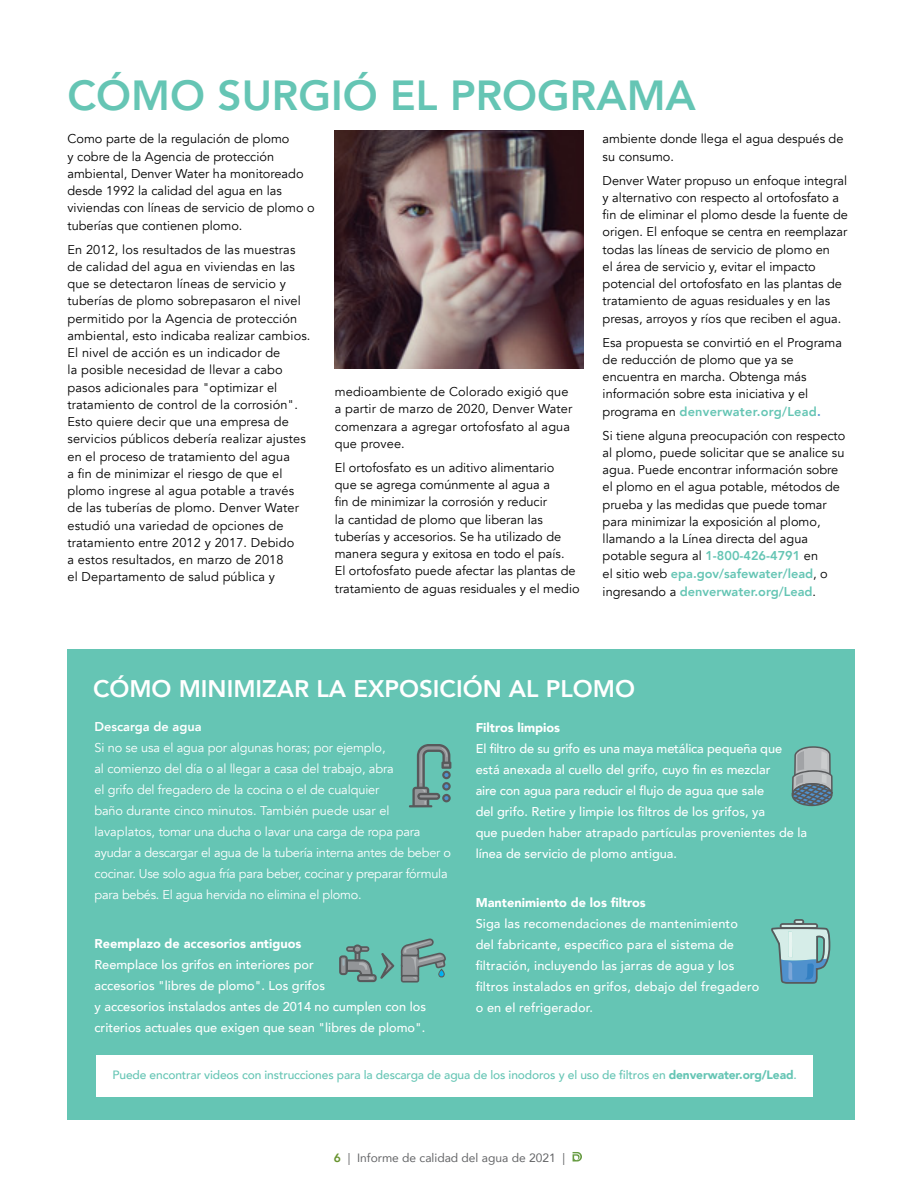
<style>
.page{position:relative;width:918px;height:1188px;background:#fff}
.page>*{position:absolute;margin:0;border:0;box-sizing:border-box;transform-origin:0 0}
.t1{font:800 42px "Avenir";color:#65c5b4}
.t2{font:800 24px "Avenir";color:#fff}
.t3{font:12.75px/17.2px "Avenir";color:#000}
.t4{font:500 12.75px/21px "Avenir";color:#fff}
.t5{font:12.75px/21px "Avenir";letter-spacing:-.02em;color:#fff}
.t6{font:900 12.75px "Avenir";color:#fff}
.t7{font:800 12.75px "Avenir";color:#fff}
.t8{font:500 12px "Avenir";letter-spacing:-.01em;color:#65c5b4}
.t9{font:12px "Avenir";color:#636466}
.s1{font-weight:800;color:#65c5b4}
.s2{font-weight:800;color:#5091cd}
.s3{font-weight:900}
.s4{font-weight:800;color:#67932d}
</style>
<div class="page">
<svg style="left:573px;top:1152px;width:9px;height:10px"></svg>
<div style="left:67px;top:649px;width:788px;height:471px;background:#65c5b4"></div>
<div style="left:97px;top:1056px;width:716px;height:41px;background:#fff"></div>
<svg style="left:409px;top:744px;width:42px;height:63px"></svg>
<svg style="left:771px;top:919px;width:59px;height:65px"></svg>
<svg style="left:792px;top:746px;width:41px;height:60px;background:#879a9f"></svg>
<svg style="left:339px;top:939px;width:107px;height:44px"></svg>
<img style="left:335px;top:131px;width:248px;height:237px">
<h1 class="t1" style="left:68px;top:63px;width:630px">CÓMO SURGIÓ EL PROGRAMA</h1>
<p class="t3" style="left:68px;top:131px;width:249px">Como parte de la regulación de plomo<br>y cobre de la Agencia de protección ambiental, Denver Water ha monitoreado desde 1992 la calidad del agua en las viviendas con líneas de servicio de plomo o tuberías que contienen plomo.</p>
<p class="t3" style="left:68px;top:241px;width:244px">En 2012, los resultados de las muestras de calidad del agua en viviendas en las que se detectaron líneas de servicio y tuberías de plomo sobrepasaron el nivel permitido por la Agencia de protección ambiental, esto indicaba realizar cambios.<br>El nivel de acción es un indicador de<br>la posible necesidad de llevar a cabo pasos adicionales para "optimizar el tratamiento de control de la corrosión".<br>Esto quiere decir que una empresa de servicios públicos debería realizar ajustes en el proceso de tratamiento del agua<br>a fin de minimizar el riesgo de que el plomo ingrese al agua potable a través de las tuberías de plomo. Denver Water estudió una variedad de opciones de tratamiento entre 2012 y 2017. Debido<br>a estos resultados, en marzo de 2018<br>el Departamento de salud pública y</p>
<p class="t3" style="left:335px;top:383px;width:239px">medioambiente de Colorado exigió que a partir de marzo de 2020, Denver Water comenzara a agregar ortofosfato al agua que provee.</p>
<p class="t3" style="left:335px;top:459px;width:246px">El ortofosfato es un aditivo alimentario<br>que se agrega comúnmente al agua a<br>fin de minimizar la corrosión y reducir<br>la cantidad de plomo que liberan las tuberías y accesorios. Se ha utilizado de manera segura y exitosa en todo el país.<br>El ortofosfato puede afectar las plantas de tratamiento de aguas residuales y el medio</p>
<p class="t3" style="left:603px;top:131px;width:242px">ambiente donde llega el agua después de su consumo.</p>
<p class="t3" style="left:603px;top:172px;width:247px">Denver Water propuso un enfoque integral y alternativo con respecto al ortofosfato a fin de eliminar el plomo desde la fuente de origen. El enfoque se centra en reemplazar todas las líneas de servicio de plomo en<br>el área de servicio y, evitar el impacto potencial del ortofosfato en las plantas de tratamiento de aguas residuales y en las presas, arroyos y ríos que reciben el agua.</p>
<p class="t3" style="left:603px;top:334px;width:241px">Esa propuesta se convirtió en el Programa de reducción de plomo que ya se encuentra en marcha. Obtenga más información sobre esta iniciativa y el programa en <span class="s1">denverwater.org/Lead</span><span class="s2">.</span></p>
<p class="t3" style="left:603px;top:427px;width:244px">Si tiene alguna preocupación con respecto al plomo, puede solicitar que se analice su agua. Puede encontrar información sobre el plomo en el agua potable, métodos de prueba y las medidas que puede tomar para minimizar la exposición al plomo, llamando a la Línea directa del agua potable segura al <span class="s1">1-800-426-4791</span> en<br>el sitio web <span class="s1">epa.gov/safewater/lead</span>, o ingresando a <span class="s1">denverwater.org/Lead</span>.</p>
<h2 class="t2" style="left:93px;top:670px;width:544px">CÓMO MINIMIZAR LA EXPOSICIÓN AL PLOMO</h2>
<p class="t7" style="left:94px;top:717px;width:109px">Descarga de agua</p>
<p class="t5" style="left:94px;top:737px;width:358px">Si no se usa el agua por algunas horas; por ejemplo,<br>al comienzo del día o al llegar a casa del trabajo, abra<br>el grifo del fregadero de la cocina o el de cualquier<br>baño durante cinco minutos. También puede usar el lavaplatos, tomar una ducha o lavar una carga de ropa para ayudar a descargar el agua de la tubería interna antes de beber o cocinar. Use solo agua fría para beber, cocinar y preparar fórmula para bebés. El agua hervida no elimina el plomo.</p>
<p class="t6" style="left:94px;top:932px;width:209px">Reemplazo de accesorios antiguos</p>
<p class="t4" style="left:94px;top:953px;width:333px">Reemplace los grifos en interiores por<br>accesorios "libres de plomo". Los grifos<br>y accesorios instalados antes de 2014 no cumplen con los criterios actuales que exigen que sean "libres de plomo".</p>
<p class="t6" style="left:476px;top:717px;width:86px">Filtros limpios</p>
<p class="t4" style="left:476px;top:738px;width:333px">El filtro de su grifo es una maya metálica pequeña que está anexada al cuello del grifo, cuyo fin es mezclar<br>aire con agua para reducir el flujo de agua que sale<br>del grifo. Retire y limpie los filtros de los grifos, ya<br>que pueden haber atrapado partículas provenientes de la línea de servicio de plomo antigua.</p>
<p class="t6" style="left:476px;top:892px;width:172px">Mantenimiento de los filtros</p>
<p class="t4" style="left:476px;top:912px;width:285px">Siga las recomendaciones de mantenimiento del fabricante, específico para el sistema de filtración, incluyendo las jarras de agua y los filtros instalados en grifos, debajo del fregadero o en el refrigerador.</p>
<p class="t8" style="left:113px;top:1064px;width:686px">Puede encontrar videos con instrucciones para la descarga de agua de los inodoros y el uso de filtros en <span class="s3">denverwater.org/Lead</span>.</p>
<p class="t9" style="left:334px;top:1148px;width:233px"><span class="s4">6</span> | Informe de calidad del agua de 2021 |</p>
</div>
